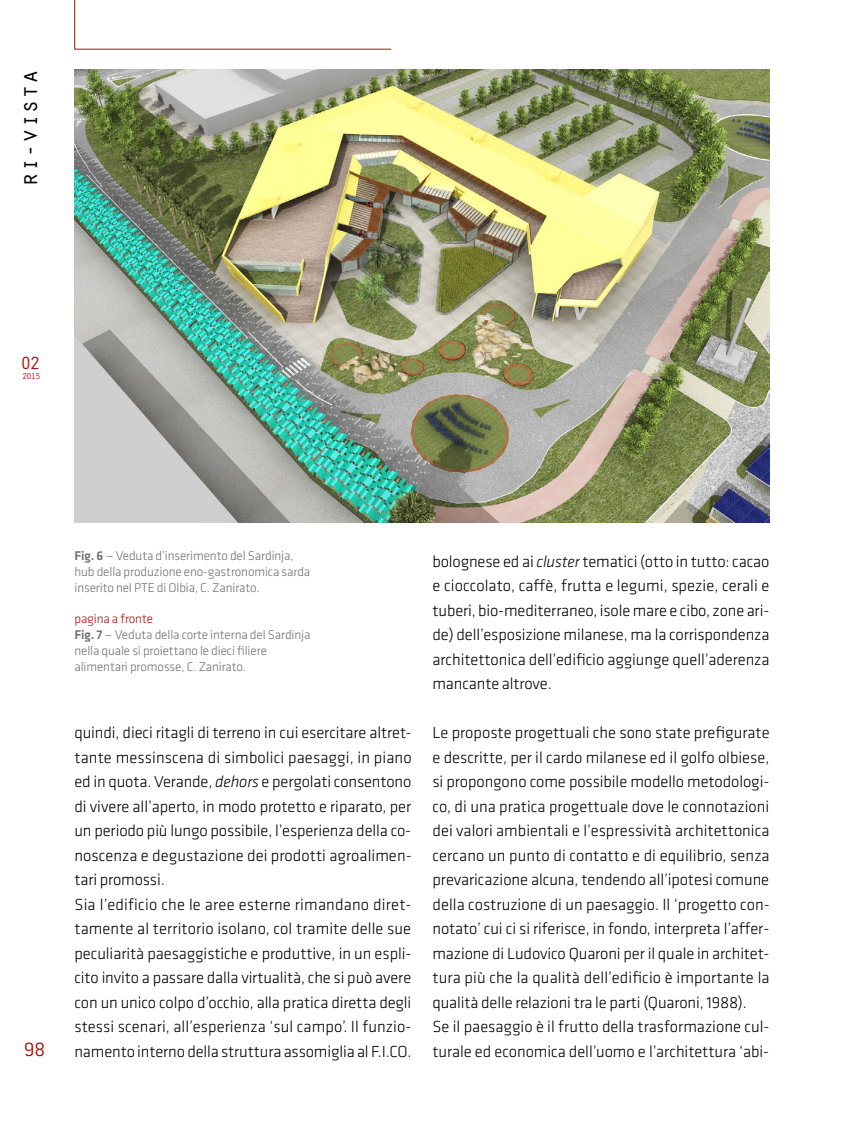
<style>
.page{position:relative;width:844px;height:1141px;background:#fff}
.page>*{position:absolute;margin:0;border:0;box-sizing:border-box;transform-origin:0 0}
.t1{font:24.5px "Orator";color:#000}
.t2{font:300 21px "Conduit ITC";color:#ae0f0a}
.t3{font:18.38px "Orator";color:#ae0f0a}
.t4{font:300 16.62px/24.5px "Klavika";letter-spacing:-.005em;color:#000}
.t5{font:300 13.12px/15.8px "Klavika";letter-spacing:-.01em;color:#706f6f}
.t6{font:8.75px "Orator";color:#ae0f0a}
.s1{font-weight:500}
.s2{color:#ae0f0a}
.s3{font-style:italic}
</style>
<div class="page">
<svg style="left:74px;top:0;width:317px;height:50px"></svg>
<img style="left:74px;top:69px;width:695px;height:454px">
<h1 class="t1" style="left:11px;top:187px;width:119px;rotate:-90deg">ri-vista</h1>
<p class="t3" style="left:20px;top:349px;width:22px">02</p>
<p class="t6" style="left:22px;top:370px;width:20px">2015</p>
<p class="t2" style="left:24px;top:1038px;width:23px">98</p>
<p class="t5" style="left:74px;top:548px;width:237px"><span class="s1">Fig. 6</span> — Veduta d’inserimento del Sardinja, hub della produzione eno-gastronomica sarda inserito nel PTE di Olbia, C. Zanirato.</p>
<p class="t5" style="left:74px;top:611px;width:237px"><span class="s2">pagina a fronte<br></span><span class="s1">Fig. 7</span> — Veduta della corte interna del Sardinja nella quale si proiettano le dieci filiere alimentari promosse, C. Zanirato.</p>
<p class="t4" style="left:74px;top:721px;width:338px">quindi, dieci ritagli di terreno in cui esercitare altret&shy;tante messinscena di simbolici paesaggi, in piano ed in quota. Verande, <span class="s3">dehors</span> e pergolati consentono di vivere all’aperto, in modo protetto e riparato, per un periodo più lungo possibile, l’esperienza della co&shy;noscenza e degustazione dei prodotti agroalimen&shy;tari promossi.<br>Sia l’edificio che le aree esterne rimandano diret&shy;tamente al territorio isolano, col tramite delle sue peculiarità paesaggistiche e produttive, in un espli&shy;cito invito a passare dalla virtualità, che si può avere con un unico colpo d’occhio, alla pratica diretta degli stessi scenari, all’esperienza ‘sul campo’. Il funzio&shy;namento interno della struttura assomiglia al F.I.CO.</p>
<p class="t4" style="left:432px;top:549px;width:338px;text-align:justify">bolognese ed ai <span class="s3">cluster</span> tematici (otto in tutto: cacao e cioccolato, caffè, frutta e legumi, spezie, cerali e tuberi, bio-mediterraneo, isole mare e cibo, zone ari&shy;de) dell’esposizione milanese, ma la corrispondenza architettonica dell’edificio aggiunge quell’aderenza mancante altrove.</p>
<p class="t4" style="left:432px;top:721px;width:338px">Le proposte progettuali che sono state prefigurate e descritte, per il cardo milanese ed il golfo olbiese, si propongono come possibile modello metodologi&shy;co, di una pratica progettuale dove le connotazioni dei valori ambientali e l’espressività architettonica cercano un punto di contatto e di equilibrio, senza prevaricazione alcuna, tendendo all’ipotesi comune della costruzione di un paesaggio. Il ‘progetto con&shy;notato’ cui ci si riferisce, in fondo, interpreta l’affer&shy;mazione di Ludovico Quaroni per il quale in architet&shy;tura più che la qualità dell’edificio è importante la qualità delle relazioni tra le parti (Quaroni, 1988).<br>Se il paesaggio è il frutto della trasformazione cul&shy;turale ed economica dell’uomo e l’architettura ‘abi-</p>
</div>
